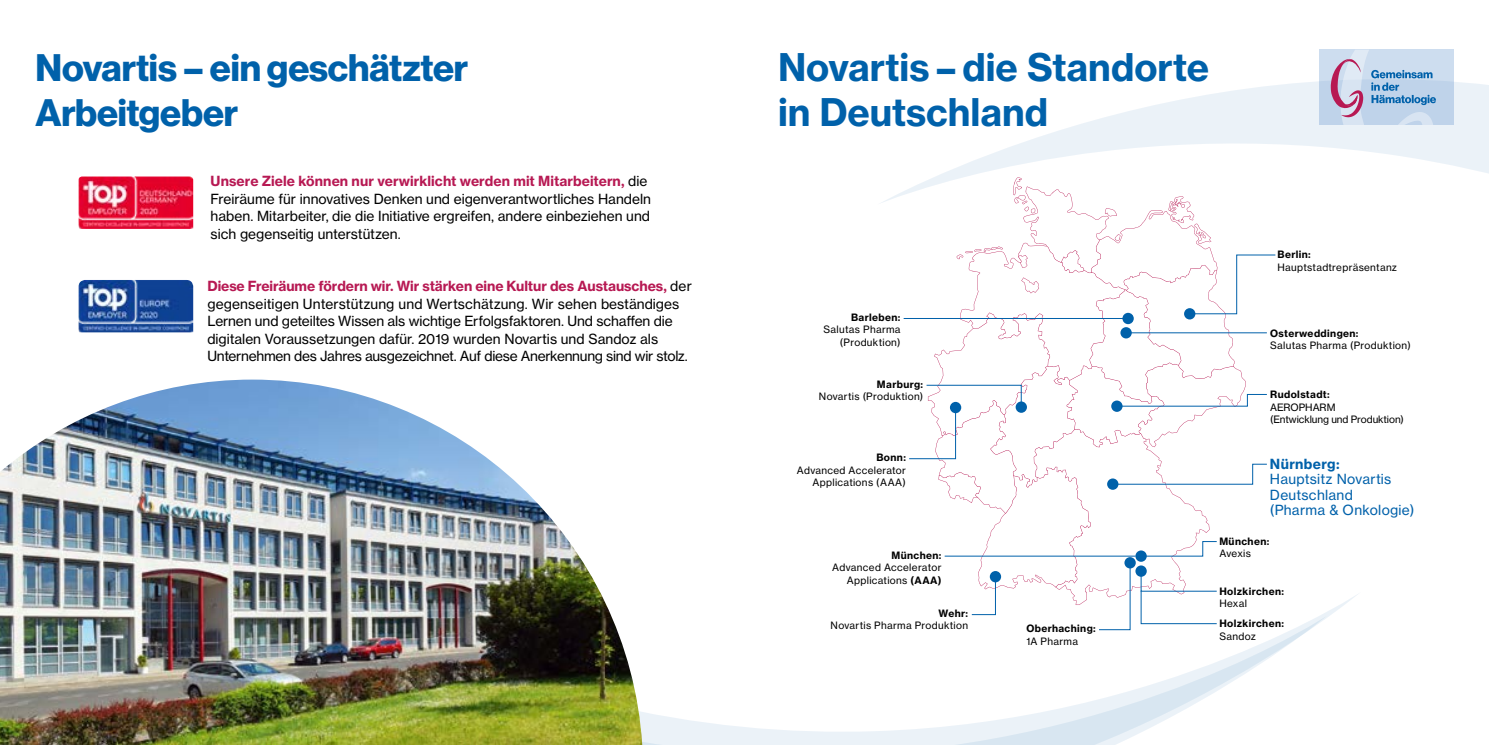
<style>
.page{position:relative;width:1489px;height:745px;background:#fff}
.page>*{position:absolute;margin:0;border:0;box-sizing:border-box;transform-origin:0 0}
.t1{font:700 37.5px/45px "Volta Modern Display 75";letter-spacing:-.005em;color:#0061aa}
.t2{font:700 37.5px/45px "Volta Modern Text 75";color:#0061aa}
.t3{font:13.75px/17.5px "Volta Modern Text 55 Roman";letter-spacing:-.005em;color:#000}
.t4{font:700 13.75px "Volta Modern Text 75";color:#b71953}
.t5{font:13.75px/15.5px "Volta Modern Text 55 Roman";letter-spacing:.02em;color:#0061aa}
.t6{font:700 13.75px "Volta Modern Text 75";letter-spacing:.03em;color:#0061aa}
.t7{font:10px/12.5px "Volta Modern Text 55 Roman";letter-spacing:.03em;color:#000;text-align:right}
.t8{font:700 10px "Volta Modern Text 75";letter-spacing:.04em;color:#000}
.t9{font:10px/12.5px "Volta Modern Text 55 Roman";letter-spacing:-.005em;color:#000}
.s1{font-family:"Volta Modern Display 75"}
.s2{font-family:"Volta Modern Text 55 Roman";font-weight:400;color:#000}
.s3{font-family:"Volta Modern Text 75";font-weight:700}
</style>
<div class="page">
<svg style="left:881px;top:49px;width:607px;height:207px"></svg>
<svg style="left:642px;top:612px;width:685px;height:132px"></svg>
<img style="left:0;top:379px;width:642px;height:365px">
<div style="left:1318px;top:50px;width:135px;height:75px;background:linear-gradient(to bottom,#cfdff0,#bad0e8)"></div>
<svg style="left:1330px;top:50px;width:105px;height:75px;background:#b8c3dd"></svg>
<img style="left:79px;top:176px;width:114px;height:53px">
<svg style="left:79px;top:280px;width:114px;height:58px"></svg>
<img style="left:79px;top:280px;width:114px;height:52px">
<hr style="left:903px;top:318px;width:220px;height:1px;background:#0061aa">
<svg style="left:908px;top:177px;width:367px;height:452px"></svg>
<h1 class="t1" style="left:35px;top:46px;width:434px">Novartis – ein geschätzter<br>Arbeitgeber</h1>
<h1 class="t2" style="left:778px;top:45px;width:432px">Novartis <span class="s1">–</span> die Standorte in Deutschland</h1>
<p class="t4" style="left:210px;top:172px;width:438px">Unsere Ziele können nur verwirklicht werden mit Mitarbeitern, <span class="s2">die</span></p>
<p class="t3" style="left:210px;top:190px;width:442px;text-align:justify">Freiräume für innovatives Denken und eigenverantwortliches Handeln haben. Mitarbeiter, die die Initiative ergreifen, andere einbeziehen und sich gegenseitig unterstützen.</p>
<p class="t4" style="left:207px;top:277px;width:486px">Diese Freiräume fördern wir. Wir stärken eine Kultur des Austausches, <span class="s2">der</span></p>
<p class="t3" style="left:207px;top:295px;width:482px">gegenseitigen Unterstützung und Wertschätzung. Wir sehen beständiges Lernen und geteiltes Wissen als wichtige Erfolgsfaktoren. Und schaffen die digitalen Voraussetzungen dafür. 2019 wurden Novartis und Sandoz als Unternehmen des Jahres ausgezeichnet. Auf diese Anerkennung sind wir stolz.</p>
<p class="t8" style="left:1277px;top:248px;width:35px">Berlin:</p>
<p class="t7" style="left:1277px;top:261px;width:121px">Hauptstadtrepräsentanz</p>
<p class="t8" style="left:851px;top:310px;width:51px">Barleben:</p>
<p class="t7" style="left:823px;top:323px;width:78px">Salutas Pharma (Produktion)</p>
<p class="t8" style="left:1269px;top:326px;width:90px">Osterweddingen:</p>
<p class="t7" style="left:1269px;top:339px;width:142px">Salutas Pharma (Produktion)</p>
<p class="t8" style="left:876px;top:378px;width:48px">Marburg:</p>
<p class="t7" style="left:818px;top:390px;width:106px">Novartis (Produktion)</p>
<p class="t8" style="left:1269px;top:388px;width:61px">Rudolstadt:</p>
<p class="t9" style="left:1269px;top:400px;width:135px">AEROPHARM<br>(Entwicklung und Produktion)</p>
<p class="t8" style="left:876px;top:451px;width:31px">Bonn:</p>
<p class="t7" style="left:796px;top:463px;width:111px">Advanced Accelerator<br>Applications (AAA)</p>
<p class="t6" style="left:1269px;top:455px;width:71px">Nürnberg:</p>
<p class="t5" style="left:1269px;top:471px;width:146px">Hauptsitz Novartis<br>Deutschland<br>(Pharma &amp; Onkologie)</p>
<p class="t8" style="left:891px;top:548px;width:52px">München:</p>
<p class="t7" style="left:832px;top:560px;width:111px">Advanced Accelerator<br>Applications <span class="s3">(AAA)</span></p>
<p class="t8" style="left:938px;top:606px;width:31px">Wehr:</p>
<p class="t7" style="left:830px;top:619px;width:139px">Novartis Pharma Produktion</p>
<p class="t8" style="left:1026px;top:621px;width:71px">Oberhaching:</p>
<p class="t7" style="left:1026px;top:634px;width:53px">1A Pharma</p>
<p class="t8" style="left:1219px;top:534px;width:52px">München:</p>
<p class="t7" style="left:1219px;top:547px;width:33px">Avexis</p>
<p class="t8" style="left:1219px;top:584px;width:66px">Holzkirchen:</p>
<p class="t7" style="left:1219px;top:596px;width:29px">Hexal</p>
<p class="t8" style="left:1219px;top:616px;width:66px">Holzkirchen:</p>
<p class="t7" style="left:1219px;top:629px;width:38px">Sandoz</p>
</div>
